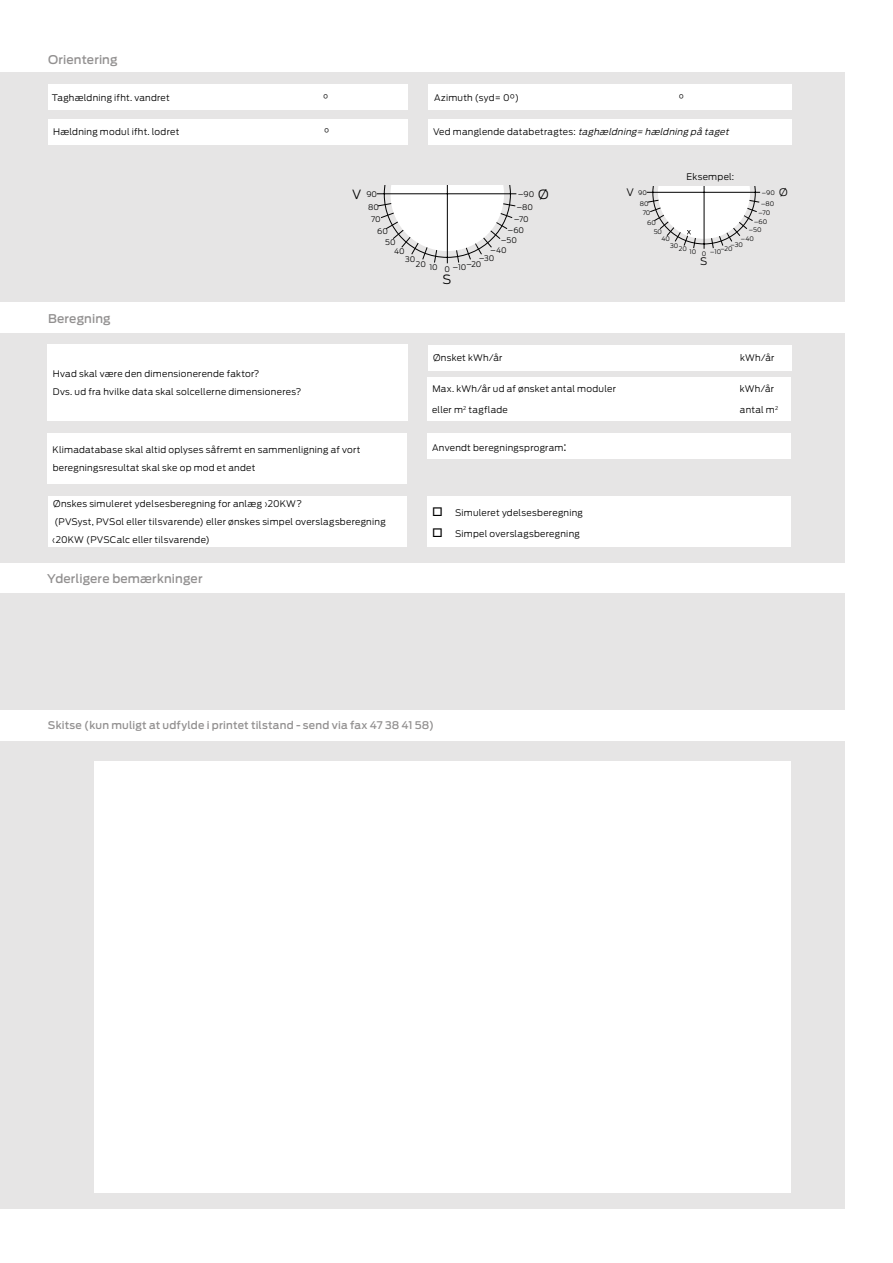
<style>
.page{position:relative;width:893px;height:1263px;background:#fff}
.page>*{position:absolute;margin:0;border:0;box-sizing:border-box;transform-origin:0 0}
.t1{font:300 12.6px "Antenna";color:#000}
.t2{font:500 12px "Antenna";letter-spacing:.01em;color:#929090}
.t3{font:500 10.5px "Antenna";letter-spacing:.015em;color:#929090}
.t4{font:300 10.35px "Antenna";color:#000}
.t5{font:300 9px/18px "Antenna";letter-spacing:.025em;color:#000}
.t6{font:italic 300 9px "Antenna";color:#000}
.t7{font:300 7.65px/13.5px "Antenna";letter-spacing:.005em;color:#000;text-align:right}
.t8{font:300 6.15px/10.9px "Antenna";letter-spacing:-.005em;color:#000;text-align:right}
.s1{font-style:normal}
.s2{font-size:10.35px}
.s3{font-size:12.6px}
.s4{font-size:12px}
</style>
<div class="page">
<div style="left:0;top:73px;width:845px;height:229px;background:#e6e5e5"></div>
<div style="left:48px;top:84px;width:744px;height:26px;background:#fff"></div>
<div style="left:48px;top:119px;width:743px;height:26px;background:#fff"></div>
<div style="left:409px;top:74px;width:19px;height:76px;background:#e6e5e5"></div>
<div style="left:0;top:741px;width:844px;height:468px;background:#e6e5e5"></div>
<div style="left:95px;top:761px;width:696px;height:432px;background:#fff"></div>
<div style="left:0;top:333px;width:844px;height:229px;background:#e6e5e5"></div>
<div style="left:48px;top:345px;width:370px;height:76px;background:#fff"></div>
<div style="left:408px;top:334px;width:19px;height:87px;background:#e6e5e5"></div>
<div style="left:428px;top:345px;width:363px;height:25px;background:#fff"></div>
<div style="left:427px;top:377px;width:364px;height:44px;background:#fff"></div>
<div style="left:47px;top:433px;width:371px;height:51px;background:#fff"></div>
<div style="left:428px;top:433px;width:363px;height:26px;background:#fff"></div>
<div style="left:48px;top:496px;width:370px;height:51px;background:#fff"></div>
<div style="left:427px;top:496px;width:364px;height:51px;background:#fff"></div>
<div style="left:408px;top:422px;width:19px;height:135px;background:#e6e5e5"></div>
<div style="left:0;top:593px;width:845px;height:117px;background:#e6e5e5"></div>
<svg style="left:376px;top:185px;width:141px;height:79px"></svg>
<svg style="left:646px;top:187px;width:115px;height:62px"></svg>
<h2 class="t2" style="left:48px;top:52px;width:71px">Orientering</h2>
<p class="t5" style="left:52px;top:89px;width:119px">Taghældning ifht. vandret</p>
<p class="t5" style="left:323px;top:89px;width:7px">°</p>
<p class="t5" style="left:434px;top:89px;width:86px">Azimuth (syd= 0°)</p>
<p class="t5" style="left:679px;top:89px;width:7px">°</p>
<p class="t5" style="left:53px;top:123px;width:128px">Hældning modul ifht. lodret</p>
<p class="t5" style="left:324px;top:123px;width:7px">°</p>
<p class="t6" style="left:433px;top:127px;width:300px"><span class="s1">Ve d m an gle n d e d at ab etra g te s:</span> taghældning= hældning på taget</p>
<p class="t5" style="left:687px;top:168px;width:49px">Eksempel:</p>
<h2 class="t2" style="left:48px;top:311px;width:64px">Beregning</h2>
<p class="t5" style="left:53px;top:365px;width:250px">Hvad skal være den dimensionerende faktor?<br>Dvs. ud fra hvilke data skal solcellerne dimensioneres?</p>
<p class="t7" style="left:518px;top:187px;width:18px">–90</p>
<p class="t4" style="left:779px;top:187px;width:10px">Ø</p>
<p class="t8" style="left:627px;top:187px;width:23px"><span class="s2">V</span> 90<br>80</p>
<p class="t8" style="left:643px;top:208px;width:9px">70</p>
<p class="t8" style="left:647px;top:217px;width:10px">60</p>
<p class="t8" style="left:654px;top:226px;width:10px">50</p>
<h1 class="t1" style="left:538px;top:187px;width:12px">Ø</h1>
<p class="t7" style="left:352px;top:187px;width:29px"><span class="s3">V</span> 90<br>80</p>
<p class="t7" style="left:371px;top:213px;width:11px">70</p>
<p class="t7" style="left:377px;top:224px;width:12px">60</p>
<p class="t7" style="left:385px;top:235px;width:12px">50</p>
<p class="t7" style="left:394px;top:244px;width:12px">40</p>
<p class="t8" style="left:762px;top:187px;width:15px">–90</p>
<p class="t8" style="left:761px;top:198px;width:15px">–80</p>
<p class="t7" style="left:517px;top:201px;width:18px">–80</p>
<p class="t8" style="left:758px;top:208px;width:13px">–70</p>
<p class="t7" style="left:514px;top:213px;width:16px">–70</p>
<p class="t8" style="left:754px;top:217px;width:15px">–60</p>
<p class="t7" style="left:508px;top:224px;width:18px">–60</p>
<p class="t8" style="left:749px;top:225px;width:14px">–50</p>
<p class="t8" style="left:741px;top:233px;width:15px">–40</p>
<p class="t8" style="left:661px;top:233px;width:10px">40</p>
<p class="t7" style="left:501px;top:234px;width:17px">–50</p>
<p class="t8" style="left:730px;top:239px;width:14px">–30</p>
<p class="t8" style="left:670px;top:240px;width:10px">30</p>
<p class="t8" style="left:679px;top:246px;width:29px">20 10 0</p>
<p class="t8" style="left:710px;top:245px;width:24px">–10–20</p>
<p class="t7" style="left:490px;top:244px;width:18px">–40</p>
<p class="t7" style="left:479px;top:251px;width:17px">–30</p>
<p class="t7" style="left:405px;top:252px;width:12px">30</p>
<p class="t4" style="left:700px;top:255px;width:9px">S</p>
<p class="t7" style="left:416px;top:260px;width:67px">20 10 0 –10–20</p>
<h1 class="t1" style="left:443px;top:272px;width:10px">S</h1>
<p class="t5" style="left:433px;top:349px;width:71px">Ønsket kWh/år</p>
<p class="t5" style="left:740px;top:349px;width:36px">kWh/år</p>
<p class="t5" style="left:432px;top:380px;width:185px">Max. kWh/år ud af ønsket antal moduler</p>
<p class="t5" style="left:432px;top:401px;width:77px">eller m<sup>2</sup> tagflade</p>
<p class="t5" style="left:740px;top:380px;width:36px">kWh/år</p>
<p class="t5" style="left:740px;top:401px;width:40px">antal m<sup>2</sup></p>
<p class="t5" style="left:53px;top:441px;width:309px">Klimadatabase skal altid oplyses såfremt en sammenligning af vort beregningsresultat skal ske op mod et andet</p>
<p class="t5" style="left:432px;top:438px;width:136px">Anvendt beregningsprogram<span class="s4">:</span></p>
<p class="t5" style="left:52px;top:495px;width:335px">Ønskes simuleret ydelsesberegning for anlæg ›20KW?<br>(PVSyst, PVSol eller tilsvarende) eller ønskes simpel overslagsberegning ‹20KW (PVSCalc eller tilsvarende)</p>
<p class="t5" style="left:432px;top:503px;width:152px">□ Simuleret ydelsesberegning</p>
<p class="t5" style="left:432px;top:524px;width:149px">□ Simpel overslagsberegning</p>
<h2 class="t2" style="left:47px;top:571px;width:157px">Yderligere bemærkninger</h2>
<p class="t3" style="left:48px;top:719px;width:388px">Skitse (kun muligt at udfylde i printet tilstand - send via fax 47 38 41 58)</p>
</div>
